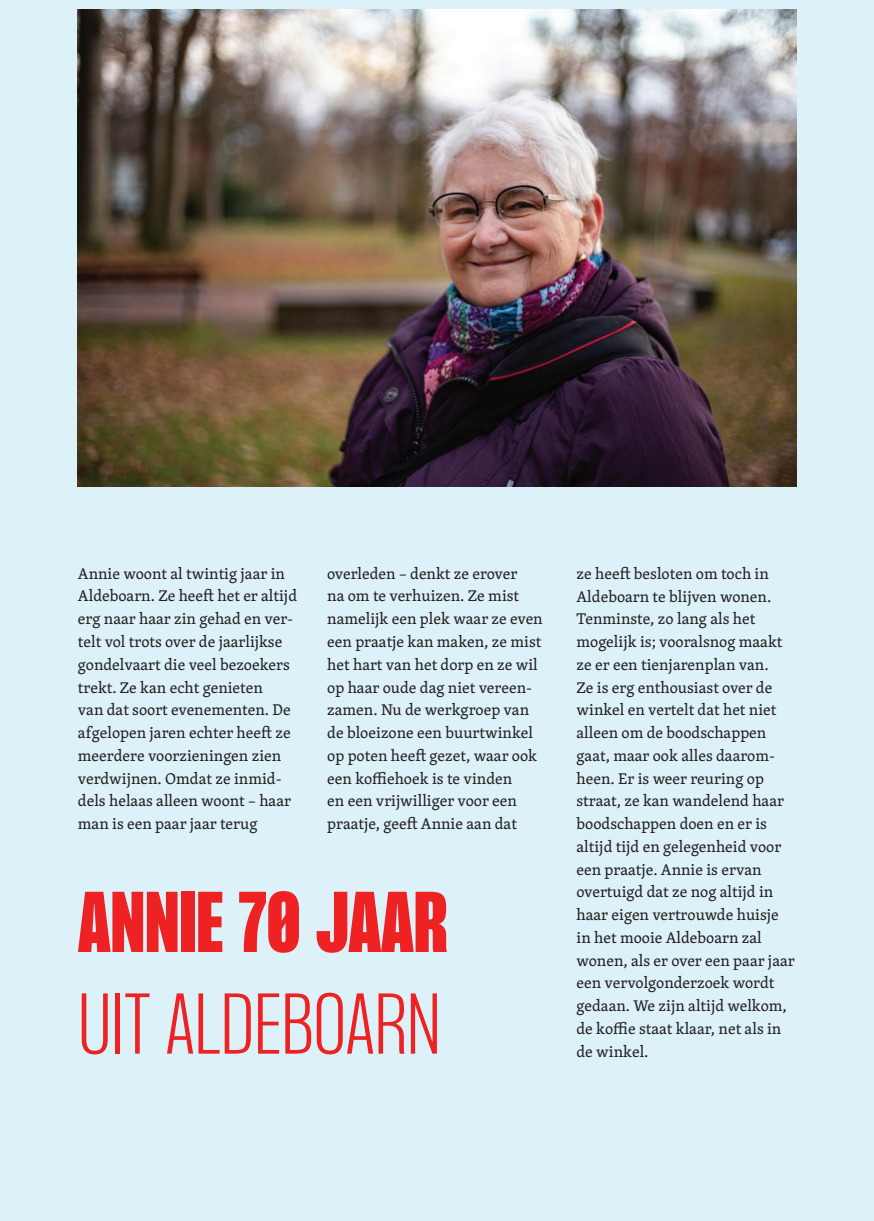
<style>
.page{position:relative;width:874px;height:1221px;background:#fff}
.page>*{position:absolute;margin:0;border:0;box-sizing:border-box;transform-origin:0 0}
.t1{font:200 condensed 75.25px "PP Formula";color:#ee2123}
.t2{font:900 condensed 75.25px "PP Formula";color:#ee2123}
.t3{font:15.92px/22.8px "Skolar Latin";color:#231f20}
</style>
<div class="page">
<div style="left:0;top:0;width:873px;height:1220px;background:#dcf1f8"></div>
<img style="left:78px;top:10px;width:717px;height:476px">
<p class="t3" style="left:78px;top:561px;width:220px">Annie woont al twintig jaar in<br>Aldeboarn. Ze heeft het er altijd erg naar haar zin gehad en ver&shy;telt vol trots over de jaarlijkse gondelvaart die veel bezoekers trekt. Ze kan echt genieten<br>van dat soort evenementen. De afgelopen jaren echter heeft ze meerdere voorzieningen zien verdwijnen. Omdat ze inmid&shy;dels helaas alleen woont – haar man is een paar jaar terug</p>
<p class="t3" style="left:327px;top:561px;width:217px">overleden – denkt ze erover<br>na om te verhuizen. Ze mist namelijk een plek waar ze even een praatje kan maken, ze mist het hart van het dorp en ze wil op haar oude dag niet vereen&shy;zamen. Nu de werkgroep van de bloeizone een buurtwinkel op poten heeft gezet, waar ook een koffiehoek is te vinden<br>en een vrijwilliger voor een praatje, geeft Annie aan dat</p>
<p class="t3" style="left:576px;top:561px;width:219px">ze heeft besloten om toch in<br>Aldeboarn te blijven wonen.<br>Tenminste, zo lang als het mogelijk is; vooralsnog maakt ze er een tienjarenplan van.<br>Ze is erg enthousiast over de winkel en vertelt dat het niet alleen om de boodschappen gaat, maar ook alles daarom&shy;heen. Er is weer reuring op straat, ze kan wandelend haar boodschappen doen en er is altijd tijd en gelegenheid voor een praatje. Annie is ervan overtuigd dat ze nog altijd in haar eigen vertrouwde huisje in het mooie Aldeboarn zal wonen, als er over een paar jaar een vervolgonderzoek wordt gedaan. We zijn altijd welkom, de koffie staat klaar, net als in de winkel.</p>
<h1 class="t2" style="left:78px;top:876px;width:371px">ANNIE 70 JAAR</h1>
<h1 class="t1" style="left:78px;top:977px;width:364px">UIT ALDEBOARN</h1>
</div>
